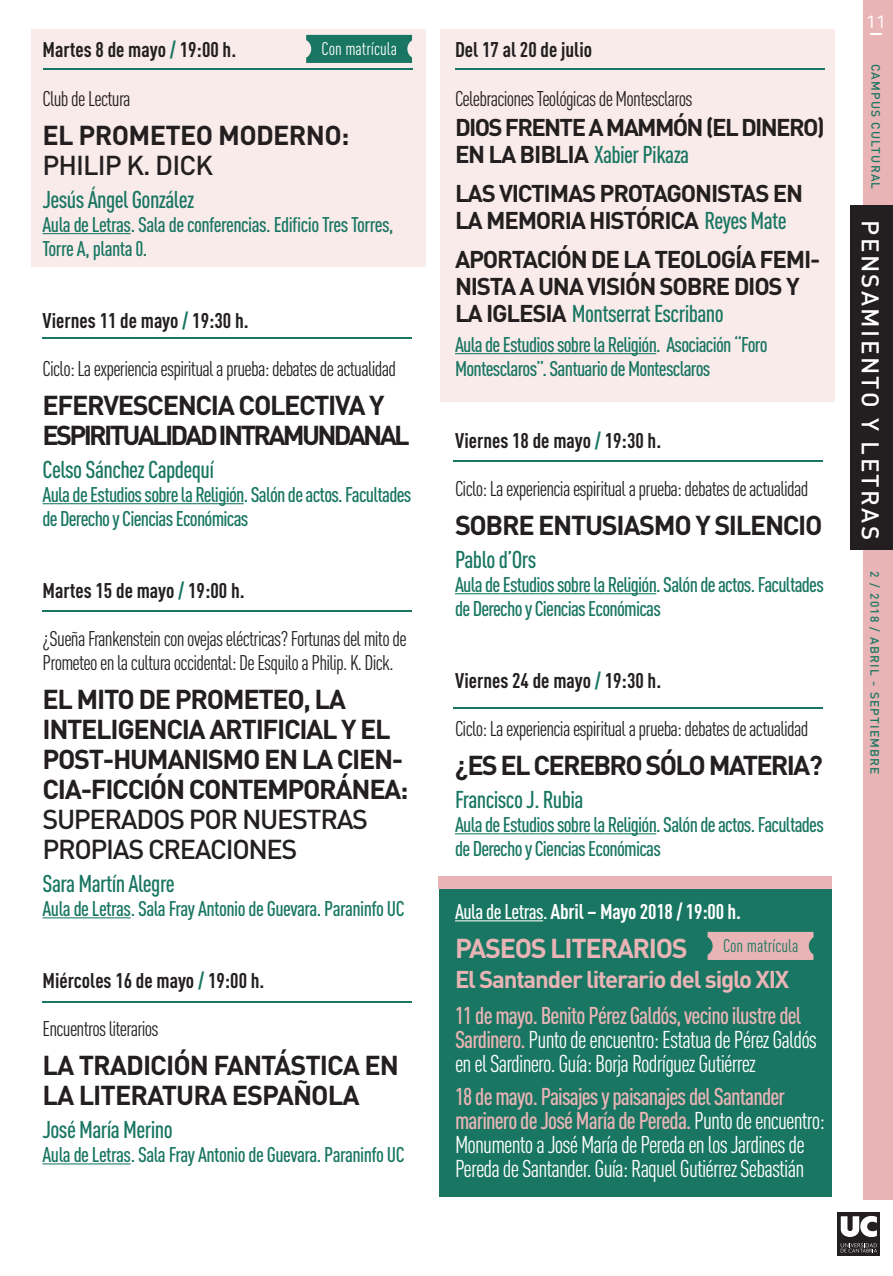
<style>
.page{position:relative;width:893px;height:1276px;background:#fff}
.page>*{position:absolute;margin:0;border:0;box-sizing:border-box;transform-origin:0 0}
.t1{font:700 27px/30px "DIN";letter-spacing:-.05em;color:#231f20}
.t2{font:700 27px/30px "DIN";letter-spacing:-.1em;color:#231f20}
.t3{font:500 27px/30px "DIN";letter-spacing:-.05em;color:#231f20}
.t4{font:700 27px "DIN";letter-spacing:-.025em;color:#231f20}
.t5{font:700 27px "DIN";letter-spacing:-.05em;color:#e9b4b5}
.t6{font:24px/24px "DIN Cond Regular Alternate";letter-spacing:-.035em;color:#fff}
.t7{font:500 24px "DIN Cond";letter-spacing:-.025em;color:#197662}
.t8{font:500 24px/24px "DIN Cond";letter-spacing:-.035em;color:#e9b4b5}
.t9{font:700 24px/27px "DIN";letter-spacing:-.05em;color:#231f20}
.t10{font:700 24px "DIN";letter-spacing:-.05em;color:#e9b4b5}
.t11{font:700 24px "DIN";letter-spacing:-.07em;color:#231f20}
.t12{font:500 24px "DIN";letter-spacing:.1em;color:#fff}
.t13{font:500 21px/24px "DIN Cond";letter-spacing:-.035em;color:#197662}
.t14{font:21px/24px "DIN Cond Regular Alternate";letter-spacing:-.035em;color:#231f20}
.t15{font:700 21px "DIN Cond";color:#231f20}
.t16{font:700 21px "DIN Cond";letter-spacing:-.01em;color:#fff}
.t17{font:18px "DIN Cond Regular Alternate";color:#fff}
.t18{font:18px "DIN Cond Regular Alternate";color:#197662}
.t19{font:18px "Compatil Fact LT";color:#fff}
.t20{font:500 12px "DIN";letter-spacing:.1em;color:#197662}
.s1{color:#197662}
.s2{font-family:"DIN";font-weight:700;color:#231f20}
.s3{font-family:"DIN Cond";font-weight:500;color:#197662}
.s4{font-weight:500}
.s5{font-family:"DIN Cond";font-weight:500;color:#e9b4b5}
.s6{font-family:"DIN Cond Regular Alternate";font-weight:400;color:#fff}
</style>
<div class="page">
<div style="left:441px;top:29px;width:394px;height:372px;background:#f9ebea"></div>
<div style="left:31px;top:29px;width:394px;height:237px;background:#f9ebea"></div>
<div style="left:863px;top:0;width:30px;height:1276px;background:#e9b4b5"></div>
<div style="left:825px;top:1200px;width:68px;height:76px;background:#fff"></div>
<div style="left:439px;top:880px;width:393px;height:317px;background:#197662"></div>
<div style="left:439px;top:876px;width:393px;height:12px;background:#e9b4b5"></div>
<hr style="left:43px;top:233px;width:88px;height:1px;background:#197662">
<hr style="left:43px;top:503px;width:201px;height:1px;background:#197662">
<hr style="left:43px;top:917px;width:88px;height:1px;background:#197662">
<hr style="left:43px;top:1163px;width:88px;height:1px;background:#197662">
<hr style="left:455px;top:353px;width:201px;height:1px;background:#197662">
<hr style="left:455px;top:593px;width:201px;height:1px;background:#197662">
<hr style="left:455px;top:833px;width:201px;height:1px;background:#197662">
<hr style="left:455px;top:920px;width:88px;height:1px;background:#fff">
<div style="left:850px;top:205px;width:43px;height:344px;background:#231f20"></div>
<svg style="left:870px;top:33px;width:12px;height:2px"></svg>
<hr style="left:43px;top:68px;width:369px;height:2px;background:#197662">
<div style="left:837px;top:1212px;width:43px;height:43px;background:#231f20"></div>
<svg style="left:841px;top:1216px;width:36px;height:21px"></svg>
<svg style="left:841px;top:1243px;width:36px;height:9px"></svg>
<hr style="left:456px;top:68px;width:369px;height:2px;background:#197662">
<hr style="left:43px;top:337px;width:369px;height:2px;background:#197662">
<hr style="left:453px;top:460px;width:369px;height:2px;background:#197662">
<svg style="left:306px;top:35px;width:106px;height:28px;background:#227b67"></svg>
<div style="left:708px;top:932px;width:105px;height:28px;background:#e9b4b5"></div>
<hr style="left:43px;top:610px;width:369px;height:1px;background:#197662">
<hr style="left:43px;top:1001px;width:369px;height:2px;background:#197662">
<hr style="left:453px;top:707px;width:369px;height:1px;background:#197662">
<p class="t15" style="left:43px;top:37px;width:195px">Martes 8 de mayo <span class="s1">/</span> 19:00 h.</p>
<p class="t14" style="left:43px;top:86px;width:90px">Club de Lectura</p>
<p class="t4" style="left:43px;top:117px;width:308px">EL PROMETEO MODERNO:</p>
<p class="t3" style="left:43px;top:149px;width:172px">PHILIP K. DICK</p>
<p class="t7" style="left:43px;top:185px;width:153px">Jesús Ángel González</p>
<p class="t13" style="left:43px;top:212px;width:352px">Aula de Letras. Sala de conferencias. Edificio Tres Torres,<br>Torre A, planta 0.</p>
<p class="t17" style="left:322px;top:39px;width:77px">Con matrícula</p>
<p class="t15" style="left:43px;top:307px;width:208px">Viernes 11 de mayo <span class="s1">/</span> 19:30 h.</p>
<p class="t14" style="left:43px;top:356px;width:355px">Ciclo: La experiencia espiritual a prueba: debates de actualidad</p>
<p class="t2" style="left:43px;top:389px;width:369px">EFERVESCENCIA COLECTIVA Y<br>ESPIRITUALIDAD INTRAMUNDANAL</p>
<p class="t7" style="left:43px;top:455px;width:173px">Celso Sánchez Capdequí</p>
<p class="t13" style="left:43px;top:482px;width:370px">Aula de Estudios sobre la Religión. Salón de actos. Facultades de Derecho y Ciencias Económicas</p>
<p class="t15" style="left:43px;top:577px;width:204px">Martes 15 de mayo <span class="s1">/</span> 19:00 h.</p>
<p class="t14" style="left:43px;top:626px;width:366px">¿Sueña Frankenstein con ovejas eléctricas? Fortunas del mito de<br>Prometeo en la cultura occidental: De Esquilo a Philip. K. Dick.</p>
<p class="t1" style="left:43px;top:683px;width:367px">EL MITO DE PROMETEO, LA<br>INTELIGENCIA ARTIFICIAL Y EL<br>POST-HUMANISMO EN LA CIEN-<br>CIA-FICCIÓN CONTEMPORÁNEA:</p>
<p class="t3" style="left:43px;top:803px;width:327px">SUPERADOS POR NUESTRAS<br>PROPIAS CREACIONES</p>
<p class="t7" style="left:43px;top:869px;width:134px">Sara Martín Alegre</p>
<p class="t13" style="left:43px;top:896px;width:364px">Aula de Letras. Sala Fray Antonio de Guevara. Paraninfo UC</p>
<p class="t15" style="left:43px;top:967px;width:224px">Miércoles 16 de mayo <span class="s1">/</span> 19:00 h.</p>
<p class="t14" style="left:43px;top:1016px;width:118px">Encuentros literarios</p>
<p class="t1" style="left:43px;top:1049px;width:358px">LA TRADICIÓN FANTÁSTICA EN<br>LA LITERATURA ESPAÑOLA</p>
<p class="t7" style="left:43px;top:1115px;width:132px">José María Merino</p>
<p class="t13" style="left:43px;top:1142px;width:364px">Aula de Letras. Sala Fray Antonio de Guevara. Paraninfo UC</p>
<p class="t15" style="left:455px;top:37px;width:139px">Del 17 al 20 de julio</p>
<p class="t14" style="left:455px;top:86px;width:239px">Celebraciones Teológicas de Montesclaros</p>
<p class="t11" style="left:455px;top:111px;width:371px">DIOS FRENTE A MAMMÓN (EL DINERO)</p>
<p class="t7" style="left:455px;top:140px;width:236px"><span class="s2">EN LA BIBLIA</span> Xabier Pikaza</p>
<p class="t9" style="left:455px;top:178px;width:350px">LAS VICTIMAS PROTAGONISTAS EN<br>LA MEMORIA HISTÓRICA <span class="s3">Reyes Mate</span></p>
<p class="t9" style="left:455px;top:244px;width:367px">APORTACIÓN DE LA TEOLOGÍA FEMI-<br>NISTA A UNA VISIÓN SOBRE DIOS Y</p>
<p class="t7" style="left:455px;top:299px;width:270px"><span class="s2">LA IGLESIA</span> Montserrat Escribano</p>
<p class="t13" style="left:455px;top:332px;width:314px">Aula de Estudios sobre la Religión. Asociación “Foro<br>Montesclaros”. Santuario de Montesclaros</p>
<p class="t15" style="left:455px;top:427px;width:208px">Viernes 18 de mayo <span class="s1">/</span> 19:30 h.</p>
<p class="t14" style="left:455px;top:476px;width:355px">Ciclo: La experiencia espiritual a prueba: debates de actualidad</p>
<p class="t1" style="left:455px;top:509px;width:369px">SOBRE ENTUSIASMO Y SILENCIO</p>
<p class="t7" style="left:455px;top:545px;width:83px">Pablo d’Ors</p>
<p class="t13" style="left:455px;top:572px;width:370px">Aula de Estudios sobre la Religión. Salón de actos. Facultades de Derecho y Ciencias Económicas</p>
<p class="t15" style="left:455px;top:667px;width:208px">Viernes 24 de mayo <span class="s1">/</span> 19:30 h.</p>
<p class="t14" style="left:455px;top:716px;width:355px">Ciclo: La experiencia espiritual a prueba: debates de actualidad</p>
<p class="t1" style="left:455px;top:749px;width:369px">¿ES EL CEREBRO SÓLO MATERIA?</p>
<p class="t7" style="left:455px;top:785px;width:130px">Francisco J. Rubia</p>
<p class="t13" style="left:455px;top:812px;width:370px">Aula de Estudios sobre la Religión. Salón de actos. Facultades de Derecho y Ciencias Económicas</p>
<p class="t16" style="left:455px;top:898px;width:287px"><span class="s4">Aula de Letras.</span> Abril – Mayo 2018 / 19:00 h.</p>
<p class="t5" style="left:455px;top:930px;width:234px">PASEOS LITERARIOS</p>
<p class="t10" style="left:455px;top:963px;width:336px">El Santander literario del siglo XIX</p>
<p class="t8" style="left:455px;top:1002px;width:348px">11 de mayo. Benito Pérez Galdós, vecino ilustre del</p>
<p class="t6" style="left:455px;top:1027px;width:363px"><span class="s5">Sardinero.</span> Punto de encuentro: Estatua de Pérez Galdós en el Sardinero. Guía: Borja Rodríguez Gutiérrez</p>
<p class="t8" style="left:455px;top:1083px;width:371px">18 de mayo. Paisajes y paisanajes del Santander marinero de José María de Pereda. <span class="s6">Punto de encuentro:</span></p>
<p class="t6" style="left:455px;top:1132px;width:351px">Monumento a José María de Pereda en los Jardines de<br>Pereda de Santander. Guía: Raquel Gutiérrez Sebastián</p>
<p class="t18" style="left:723px;top:935px;width:77px">Con matrícula</p>
<p class="t19" style="left:866px;top:11px;width:22px">11</p>
<p class="t20" style="left:883px;top:64px;width:127px;rotate:90deg">CAMPUS CULTURAL</p>
<p class="t12" style="left:886px;top:220px;width:321px;rotate:90deg">PENSAMIENTO Y LETRAS</p>
<p class="t20" style="left:883px;top:571px;width:204px;rotate:90deg">2 / 2018 / ABRIL - SEPTIEMBRE</p>
</div>
